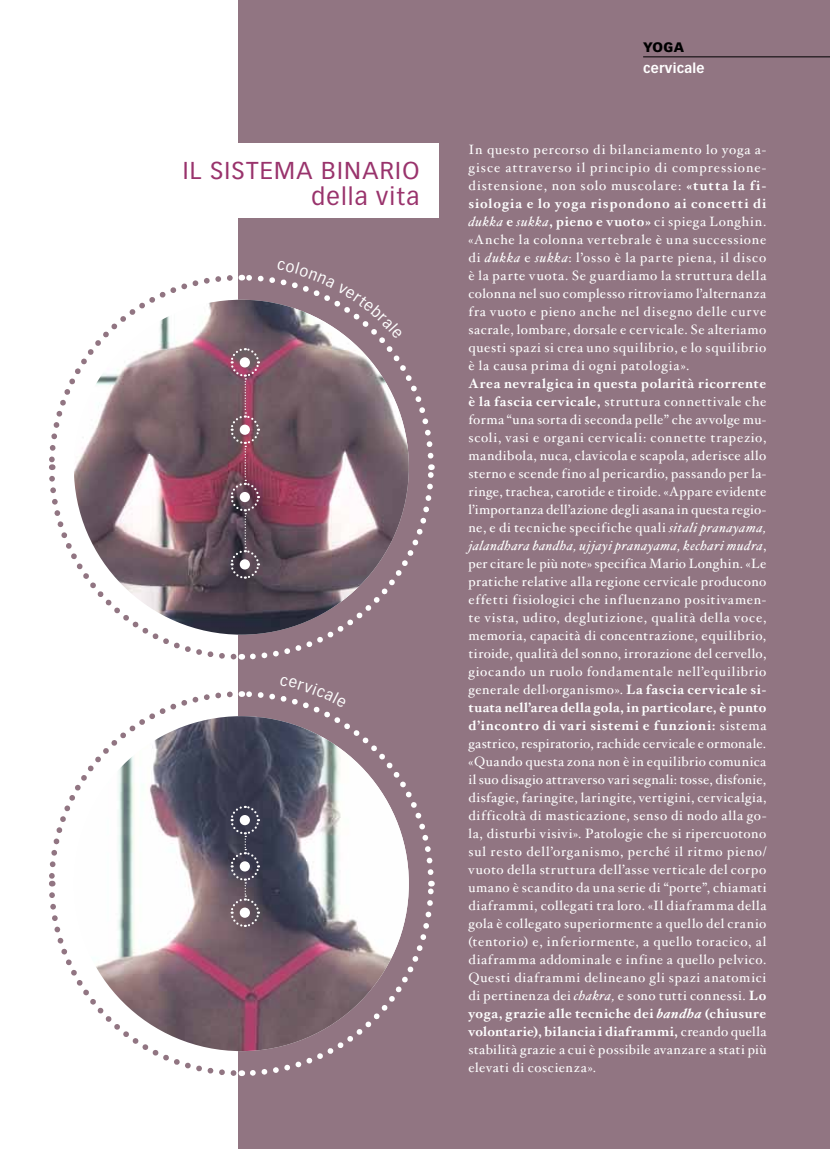
<style>
.page{position:relative;width:830px;height:1149px;background:#fff}
.page>*{position:absolute;margin:0;border:0;box-sizing:border-box;transform-origin:0 0}
.t1{font:24px/25.7px "Vectora LH";letter-spacing:.05em;color:#99336c;text-align:right}
.t2{font:13.5px/18px "Hoefler Text";letter-spacing:.04em;color:#fff;text-align:justify}
.t3{font:13.5px "Hoefler Text Italic Swash";letter-spacing:.035em;color:#fff}
.t4{font:700 13.5px "Vectora LH";letter-spacing:.025em;color:#fff}
.t5{font:900 13.5px "Vectora LH";color:#000}
.s1{font-weight:700}
.s2{font-family:"Hoefler Text Italic Swash"}
.s3{font-family:"Hoefler Text"}
.s4{font-weight:700;font-style:italic}
</style>
<div class="page">
<div style="left:239px;top:0;width:590px;height:1148px;background:#917582"></div>
<hr style="left:642px;top:56px;width:187px;height:1px;background:#000">
<div style="left:184px;top:143px;width:254px;height:74px;background:#fff"></div>
<svg style="left:49px;top:260px;width:386px;height:402px"></svg>
<svg style="left:49px;top:675px;width:386px;height:403px"></svg>
<h1 class="t1" style="left:183px;top:158px;width:238px">IL SISTEMA BINARIO<br>DELLA VITA</h1>
<p class="t5" style="left:642px;top:39px;width:42px">yoga</p>
<p class="t4" style="left:642px;top:60px;width:63px">cervicale</p>
<p class="t2" style="left:468px;top:141px;width:299px">In questo percorso di bilanciamento lo yoga a&shy;gisce attraverso il principio di compressione&shy;distensione, non solo muscolare: <span class="s1">«tutta la fi&shy;siologia e lo yoga rispondono ai concetti di </span><span class="s2">dukka</span> <span class="s1">e</span> <span class="s2">sukka</span><span class="s1">, pieno e vuoto»</span> ci spiega Longhin. «Anche la colonna vertebrale è una successione di <span class="s2">dukka</span> e <span class="s2">sukka</span>: l’osso è la parte piena, il disco è la parte vuota. Se guardiamo la struttura della colonna nel suo complesso ritroviamo l’alternanza fra vuoto e pieno anche nel disegno delle curve sacrale, lombare, dorsale e cervicale. Se alteriamo questi spazi si crea uno squilibrio, e lo squilibrio è la causa prima di ogni patologia».</p>
<p class="t2" style="left:468px;top:375px;width:299px"><span class="s1">Area nevralgica in questa polarità ricorrente è la fascia cervicale,</span> struttura connettivale che forma “una sorta di seconda pelle” che avvolge mu&shy;scoli, vasi e organi cervicali: connette trapezio, mandibola, nuca, clavicola e scapola, aderisce allo sterno e scende fino al pericardio, passando per la&shy;ringe, trachea, carotide e tiroide. «Appare evidente l’importanza dell’azione degli asana in questa regio&shy;ne, e di tecniche specifiche quali <span class="s2">sitali pranayama,</span></p>
<p class="t3" style="left:468px;top:537px;width:299px">jalandhara bandha, ujjayi pranayama, kechari mudra<span class="s3">,</span></p>
<p class="t2" style="left:468px;top:555px;width:299px">per citare le più note» specifica Mario Longhin. «Le pratiche relative alla regione cervicale producono effetti fisiologici che influenzano positivamen&shy;te vista, udito, deglutizione, qualità della voce, memoria, capacità di concentrazione, equilibrio, tiroide, qualità del sonno, irrorazione del cervello, giocando un ruolo fondamentale nell’equilibrio generale dell›organismo». <span class="s1">La fascia cervicale si&shy;tuata nell’area della gola, in particolare, è punto d’incontro di vari sistemi e funzioni:</span> sistema gastrico, respiratorio, rachide cervicale e ormonale. «Quando questa zona non è in equilibrio comunica il suo disagio attraverso vari segnali: tosse, disfonie, disfagie, faringite, laringite, vertigini, cervicalgia, difficoltà di masticazione, senso di nodo alla go&shy;la, disturbi visivi». Patologie che si ripercuotono sul resto dell’organismo, perché il ritmo pieno/ vuoto della struttura dell’asse verticale del corpo umano è scandito da una serie di “porte”, chiamati diaframmi, collegati tra loro. «Il diaframma della gola è collegato superiormente a quello del cranio (tentorio) e, inferiormente, a quello toracico, al diaframma addominale e infine a quello pelvico.<br>Questi diaframmi delineano gli spazi anatomici di pertinenza dei <span class="s2">chakra,</span> e sono tutti connessi. <span class="s1">Lo yoga, grazie alle tecniche dei</span> <span class="s4">bandha</span> <span class="s1">(chiusure volontarie), bilancia i diaframmi,</span> creando quella stabilità grazie a cui è possibile avanzare a stati più elevati di coscienza».</p>
</div>
